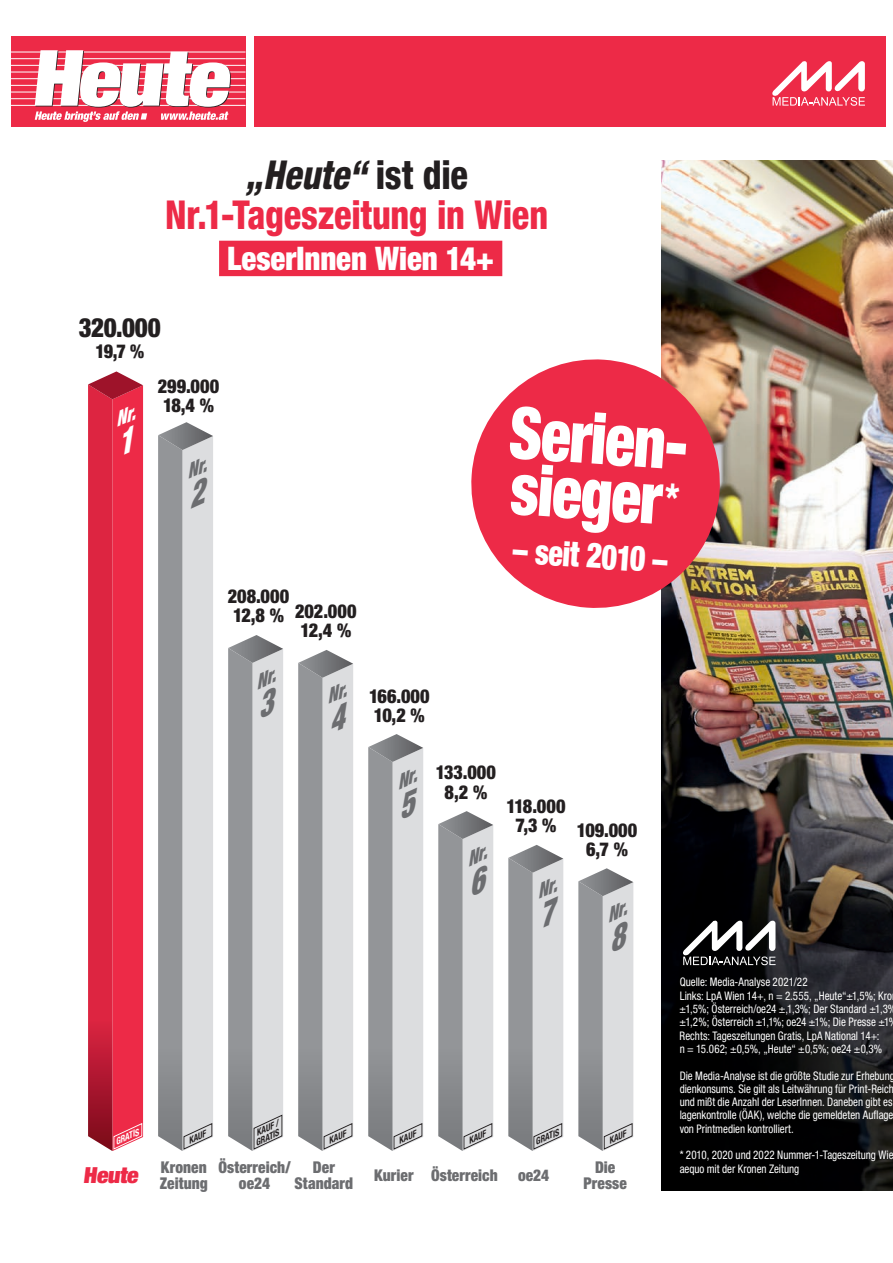
<style>
.page{position:relative;width:893px;height:1263px;background:#fff}
.page>*{position:absolute;margin:0;border:0;box-sizing:border-box;transform-origin:0 0}
.t1{font:900 condensed 71.7px/55.8px "Helvetica Neue LT Pro";color:#fff;scale:.86 1}
.t2{font:800 condensed 39.9px/39.9px "Helvetica Neue LT Pro";letter-spacing:-.005em;color:#ed2a47;text-align:center;scale:.91 1}
.t3{font:900 condensed 34.95px "Helvetica Neue LT Pro";color:#fff;scale:.86 1}
.t4{font:900 condensed 32.55px "Helvetica Neue LT Pro";color:#fff;scale:.95 1}
.t5{font:900 condensed 26.55px "Helvetica Neue LT Pro";letter-spacing:-.015em;color:#231f20;scale:.94 1}
.t6{font:900 condensed 19.2px/19.2px "Helvetica Neue LT Pro";letter-spacing:.005em;color:#231f20;scale:.95 1}
.t7{font:900 condensed 19.2px "Helvetica Neue LT Pro";letter-spacing:.005em;color:#231f20;scale:.94 1}
.t8{font:900 condensed 16.2px/16.2px "Helvetica Neue LT Pro";letter-spacing:.005em;color:#6c6d70;text-align:center;scale:.95 1}
.t9{font:condensed 11.85px/13.4px "Helvetica Neue LT Pro";color:#fff;scale:.93 1}
.t10{font:italic 700 condensed 8.85px/8.9px "Helvetica Neue LT Pro";color:#231f20;text-align:center}
.t11{font:italic 700 condensed 8.85px "Helvetica Neue LT Pro";color:#fff}
.s1{font-style:italic;color:#231f20}
.s2{color:#231f20}
</style>
<div class="page">
<div style="left:254px;top:37px;width:632px;height:90px;background:#ed2a47"></div>
<div style="left:11px;top:37px;width:234px;height:90px;background:#ed2a47"></div>
<hr style="left:11px;top:52px;width:234px;height:1px;background:#fff">
<hr style="left:11px;top:58px;width:234px;height:1px;background:#fff">
<hr style="left:11px;top:65px;width:234px;height:1px;background:#fff">
<hr style="left:11px;top:72px;width:234px;height:1px;background:#fff">
<hr style="left:11px;top:78px;width:234px;height:1px;background:#fff">
<hr style="left:11px;top:85px;width:234px;height:1px;background:#fff">
<hr style="left:11px;top:92px;width:234px;height:1px;background:#fff">
<hr style="left:11px;top:105px;width:234px;height:1px;background:#fff">
<hr style="left:11px;top:98px;width:234px;height:1px;background:#fff">
<svg style="left:35px;top:50px;width:198px;height:72px"></svg>
<img style="left:661px;top:160px;width:232px;height:459px">
<div style="left:219px;top:241px;width:283px;height:35px;background:#ed2a47"></div>
<svg style="left:772px;top:61px;width:93px;height:45px"></svg>
<img style="left:661px;top:619px;width:232px;height:572px">
<svg style="left:682px;top:921px;width:94px;height:44px"></svg>
<svg style="left:471px;top:355px;width:253px;height:257px;background:#e95465"></svg>
<svg style="left:88px;top:371px;width:55px;height:780px;background:#e12b47"></svg>
<svg style="left:158px;top:422px;width:55px;height:729px;background:#babcbe"></svg>
<svg style="left:228px;top:635px;width:55px;height:516px;background:#babbbd"></svg>
<svg style="left:298px;top:650px;width:55px;height:501px;background:#babbbe"></svg>
<svg style="left:368px;top:734px;width:55px;height:417px;background:#bbbcbe"></svg>
<svg style="left:438px;top:811px;width:55px;height:340px;background:#b9babd"></svg>
<svg style="left:508px;top:845px;width:55px;height:306px;background:#b9babc"></svg>
<svg style="left:578px;top:868px;width:55px;height:283px;background:#b9babc"></svg>
<h2 class="t2" style="left:165px;top:154px;width:422px"><span class="s1">„Heute“</span> <span class="s2">ist die<br></span>Nr.1-Tageszeitung in Wien</h2>
<h3 class="t4" style="left:227px;top:239px;width:283px">LeserInnen Wien 14+</h3>
<h3 class="t5" style="left:79px;top:312px;width:89px">320.000</h3>
<h3 class="t7" style="left:95px;top:340px;width:53px">19,7 %</h3>
<h3 class="t6" style="left:158px;top:376px;width:66px">299.000<br>18,4 %</h3>
<h3 class="t6" style="left:228px;top:589px;width:137px;line-height:14.9px">208.000<br>12,8 % 202.000</h3>
<h3 class="t6" style="left:300px;top:621px;width:55px">12,4 %</h3>
<h1 class="t1" style="left:511px;top:404px;width:225px;rotate:4deg">Serien&shy;sieger<sup>*</sup></h1>
<h3 class="t3" style="left:514px;top:529px;width:182px;rotate:4deg">– seit 2010 –</h3>
<h3 class="t6" style="left:369px;top:686px;width:65px">166.000<br>10,2 %</h3>
<h3 class="t6" style="left:436px;top:763px;width:65px;text-align:center">133.000<br>8,2 %</h3>
<h3 class="t6" style="left:515px;top:794px;width:130px;line-height:23.4px;text-indent:-9px">118.000<br>7,3 % 109.000</h3>
<h3 class="t6" style="left:586px;top:839px;width:45px">6,7 %</h3>
<p class="t11" style="left:113px;top:1138px;width:27px;rotate:-25deg">GRATIS</p>
<p class="t10" style="left:186px;top:1137px;width:20px;rotate:-25deg">KAUF</p>
<p class="t10" style="left:249px;top:1131px;width:30px;rotate:-25deg">KAUF /<br>GRATIS</p>
<p class="t10" style="left:326px;top:1137px;width:20px;rotate:-25deg">KAUF</p>
<p class="t10" style="left:396px;top:1137px;width:20px;rotate:-25deg">KAUF</p>
<p class="t10" style="left:466px;top:1137px;width:20px;rotate:-25deg">KAUF</p>
<p class="t10" style="left:533px;top:1138px;width:27px;rotate:-25deg">GRATIS</p>
<p class="t10" style="left:607px;top:1137px;width:20px;rotate:-25deg">KAUF</p>
<h3 class="t8" style="left:83px;top:1159px;width:133px;text-align:right">Kronen<br><sup>Heute</sup> Zeitung</h3>
<h3 class="t8" style="left:219px;top:1159px;width:77px">Österreich/ oe24</h3>
<h3 class="t8" style="left:431px;top:1167px;width:72px">Österreich</h3>
<h3 class="t8" style="left:518px;top:1167px;width:34px">oe24</h3>
<h3 class="t8" style="left:295px;top:1159px;width:63px">Der<br>Standard</h3>
<h3 class="t8" style="left:374px;top:1167px;width:43px">Kurier</h3>
<h3 class="t8" style="left:584px;top:1159px;width:47px">Die<br>Presse</h3>
<p class="t9" style="left:680px;top:975px;width:234px">Quelle: Media-Analyse 2021/22<br>Links: LpA Wien 14+, n = 2.555, „Heute“±1,5%; Kro ±1,5%; Österreich/oe24 ±,1,3%; Der Standard ±1,3% ±1,2%; Österreich ±1,1%; oe24 ±1%; Die Presse ±1<br>Rechts: Tageszeitungen Gratis, LpA National 14+:<br>n = 15.062; ±0,5%, „Heute“ ±0,5%; oe24 ±0,3%</p>
<p class="t9" style="left:680px;top:1068px;width:233px">Die Media-Analyse ist die größte Studie zur Erhebung dienkonsums. Sie gilt als Leitwährung für Print-Reich und mißt die Anzahl der LeserInnen. Daneben gibt es lagenkontrolle (ÖAK), welche die gemeldeten Auflage von Printmedien kontrolliert.</p>
<p class="t9" style="left:680px;top:1148px;width:231px">* 2010, 2020 und 2022 Nummer-1-Tageszeitung Wie aequo mit der Kronen Zeitung</p>
</div>
